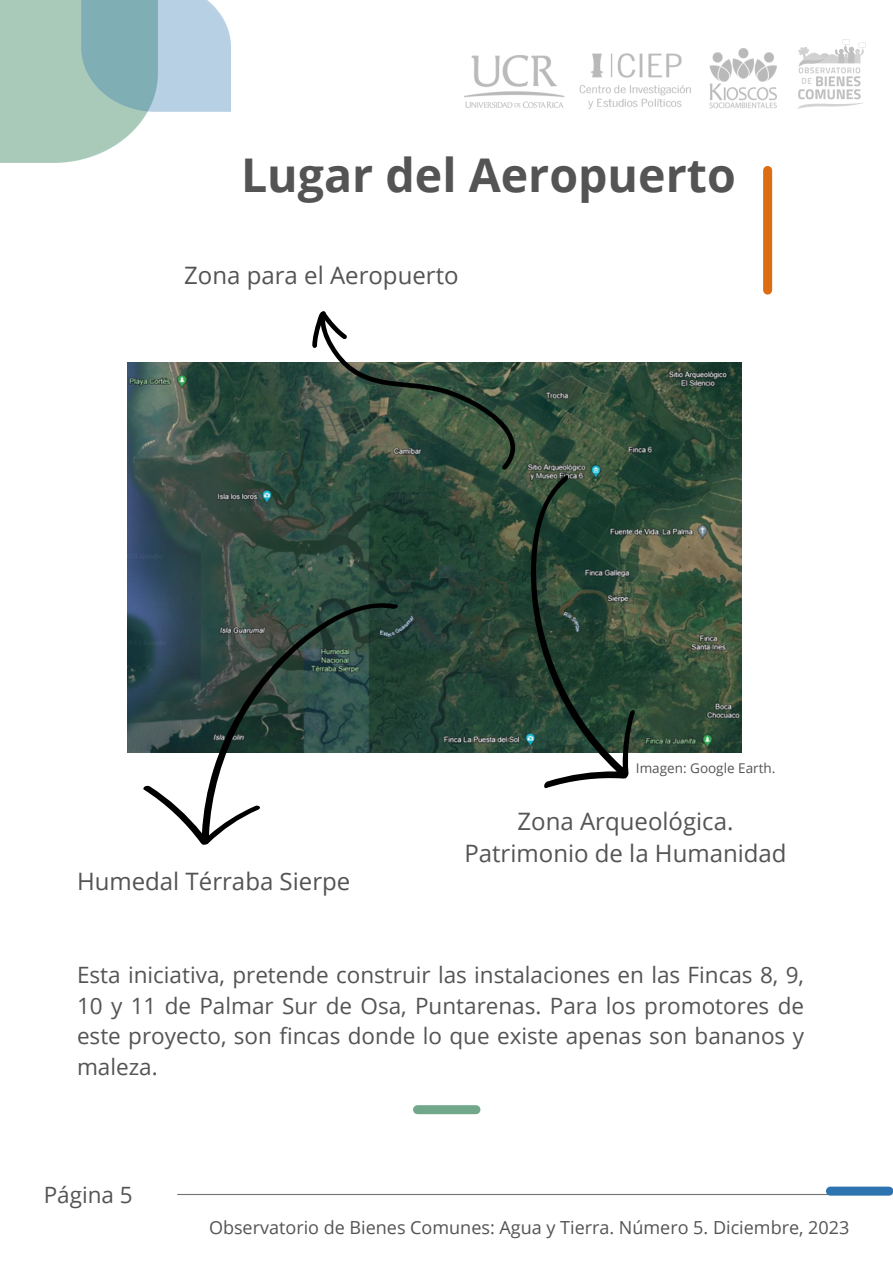
<style>
.page{position:relative;width:893px;height:1264px;background:#fff}
.page>*{position:absolute;margin:0;border:0;box-sizing:border-box;transform-origin:0 0}
.t1{font:700 46.5px "Open Sans";color:#545454}
.t2{font:24px "Open Sans";color:#545454}
.t3{font:22.5px/30.3px "Open Sans";color:#545454;text-align:justify}
.t4{font:18px "Open Sans";color:#545454}
.t5{font:13.5px "Open Sans";color:#545454}
</style>
<div class="page">
<hr style="left:178px;top:1193px;width:713px;height:1px;background:#737373">
<div style="left:830px;top:1186px;width:58px;height:9px;background:#2c73af"></div>
<div style="left:763px;top:170px;width:9px;height:120px;background:#dc6d12"></div>
<div style="left:417px;top:1105px;width:59px;height:9px;background:#71a88b"></div>
<img style="left:0;top:0;width:230px;height:163px">
<img style="left:797px;top:40px;width:68px;height:69px">
<img style="left:464px;top:49px;width:312px;height:59px">
<img style="left:128px;top:362px;width:613px;height:390px">
<svg style="left:301px;top:311px;width:223px;height:209px"></svg>
<svg style="left:530px;top:473px;width:105px;height:315px;background:#3a5143"></svg>
<svg style="left:133px;top:575px;width:310px;height:270px"></svg>
<p class="t1" style="left:241px;top:142px;width:496px">Lugar del Aeropuerto</p>
<p class="t2" style="left:184px;top:259px;width:276px">Zona para el Aeropuerto</p>
<p class="t2" style="left:77px;top:864px;width:275px">Humedal Térraba Sierpe</p>
<p class="t5" style="left:636px;top:758px;width:141px">Imagen: Google Earth.</p>
<p class="t2" style="left:517px;top:804px;width:217px">Zona Arqueológica.</p>
<p class="t2" style="left:464px;top:836px;width:324px">Patrimonio de la Humanidad</p>
<p class="t3" style="left:77px;top:959px;width:728px">Esta iniciativa, pretende construir las instalaciones en las Fincas 8, 9, 10 y 11 de Palmar Sur de Osa, Puntarenas. Para los promotores de este proyecto, son fincas donde lo que existe apenas son bananos y maleza.</p>
<p class="t3" style="left:44px;top:1179px;width:90px">Página 5</p>
<p class="t4" style="left:209px;top:1215px;width:641px">Observatorio de Bienes Comunes: Agua y Tierra. Número 5. Diciembre, 2023</p>
</div>
